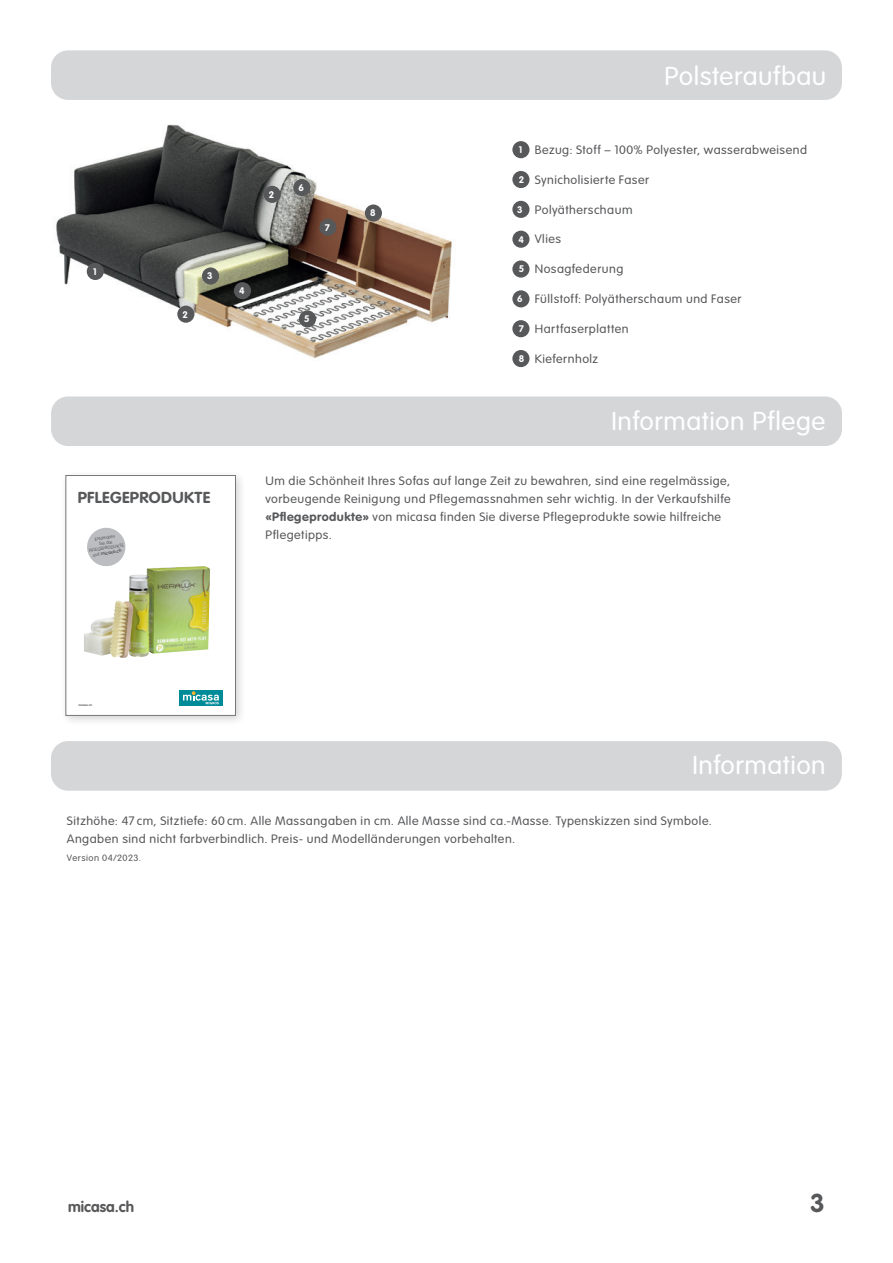
<style>
.page{position:relative;width:893px;height:1263px;background:#fff}
.page>*{position:absolute;margin:0;border:0;box-sizing:border-box;transform-origin:0 0}
.t1{font:300 25.5px "VAG Rounded Std";letter-spacing:.02em;color:#fff;scale:1.05 1}
.t2{font:700 25.5px "VAG Rounded Std";color:#57585a}
.t3{font:700 15.6px "VAG Rounded";letter-spacing:.02em;color:#57585a;scale:1.05 1}
.t4{font:700 15px "VAG Rounded Std";color:#57585a}
.t5{font:300 12px/18px "VAG Rounded Std";letter-spacing:.04em;color:#57585a;scale:1.05 1}
.t6{font:700 9.45px "VAG Rounded Std";color:#fff}
.t7{font:300 9px "VAG Rounded Std";letter-spacing:.055em;color:#57585a;scale:1.05 1}
.t8{font:300 4.35px/5.1px "VAG Rounded";color:#57585a;text-align:center;scale:1.05 1}
.t9{font:700 2.85px "VAG Rounded";letter-spacing:.02em;color:#57585a;scale:1.05 1}
.s1{font-weight:700}
.s2{font-weight:700;font-size:9.45px;color:#fff}
</style>
<div class="page">
<img style="left:56px;top:124px;width:398px;height:234px">
<div style="left:51px;top:50px;width:791px;height:50px;background:#d5d6d8;border-radius:17px"></div>
<div style="left:87px;top:263px;width:17px;height:17px;background:#57585a;border-radius:50%"></div>
<div style="left:177px;top:306px;width:17px;height:17px;background:#57585a;border-radius:50%"></div>
<div style="left:264px;top:186px;width:17px;height:17px;background:#57585a;border-radius:50%"></div>
<div style="left:202px;top:267px;width:17px;height:18px;background:#57585a;border-radius:50%"></div>
<div style="left:234px;top:282px;width:17px;height:17px;background:#57585a;border-radius:50%"></div>
<div style="left:299px;top:310px;width:17px;height:17px;background:#57585a;border-radius:50%"></div>
<div style="left:293px;top:179px;width:17px;height:17px;background:#57585a;border-radius:50%"></div>
<div style="left:319px;top:219px;width:17px;height:17px;background:#57585a;border-radius:50%"></div>
<div style="left:365px;top:204px;width:17px;height:18px;background:#57585a;border-radius:50%"></div>
<div style="left:51px;top:741px;width:791px;height:50px;background:#d5d6d8;border-radius:17px"></div>
<div style="left:51px;top:396px;width:791px;height:50px;background:#d5d6d8;border-radius:17px"></div>
<div style="left:512px;top:141px;width:17px;height:17px;background:#57585a;border-radius:50%"></div>
<div style="left:512px;top:171px;width:17px;height:17px;background:#57585a;border-radius:50%"></div>
<div style="left:512px;top:201px;width:17px;height:17px;background:#57585a;border-radius:50%"></div>
<div style="left:512px;top:231px;width:17px;height:17px;background:#57585a;border-radius:50%"></div>
<div style="left:512px;top:260px;width:17px;height:18px;background:#57585a;border-radius:50%"></div>
<div style="left:512px;top:290px;width:17px;height:17px;background:#57585a;border-radius:50%"></div>
<div style="left:512px;top:320px;width:17px;height:17px;background:#57585a;border-radius:50%"></div>
<div style="left:512px;top:350px;width:17px;height:17px;background:#57585a;border-radius:50%"></div>
<div style="left:60px;top:470px;width:187px;height:257px;background:#231f20;opacity:.2"></div>
<svg style="left:68px;top:477px;width:166px;height:237px"></svg>
<div style="left:179px;top:690px;width:44px;height:16px;background:#008b99"></div>
<svg style="left:183px;top:691px;width:36px;height:13px"></svg>
<img style="left:84px;top:568px;width:62px;height:69px">
<svg style="left:86px;top:526px;width:41px;height:42px"></svg>
<div style="left:66px;top:475px;width:170px;height:241px;border:1px solid #7a7676"></div>
<p class="t6" style="left:93px;top:266px;width:5px">1</p>
<p class="t6" style="left:183px;top:309px;width:7px">2</p>
<p class="t6" style="left:207px;top:271px;width:7px">3</p>
<h2 class="t3" style="left:78px;top:488px;width:128px">PFLEGEPRODUKTE</h2>
<p class="t8" style="left:87px;top:538px;width:35px;rotate:-9deg">Entdecken<br>Sie die<br>PFLEGEPRODUKTE auf <span class="s1">micasa.ch</span></p>
<h1 class="t1" style="left:664px;top:61px;width:156px">Polsteraufbau</h1>
<p class="t6" style="left:239px;top:285px;width:7px">4</p>
<p class="t6" style="left:269px;top:189px;width:7px">2</p>
<p class="t6" style="left:299px;top:182px;width:7px">6</p>
<p class="t6" style="left:325px;top:222px;width:7px">7</p>
<p class="t6" style="left:304px;top:313px;width:7px">5</p>
<p class="t6" style="left:370px;top:208px;width:7px">8</p>
<p class="t5" style="left:519px;top:141px;width:276px"><span class="s2">1</span> Bezug: Stoff – 100% Polyester, wasserabweisend</p>
<p class="t5" style="left:519px;top:171px;width:126px"><span class="s2">2</span> Synicholisierte Faser</p>
<p class="t5" style="left:517px;top:201px;width:111px"><span class="s2">3</span> Polyätherschaum</p>
<p class="t5" style="left:519px;top:231px;width:42px"><span class="s2">4</span> Vlies</p>
<p class="t5" style="left:519px;top:260px;width:101px"><span class="s2">5</span> Nosagfederung</p>
<p class="t5" style="left:517px;top:290px;width:215px"><span class="s2">6</span> Füllstoff: Polyätherschaum und Faser</p>
<p class="t5" style="left:519px;top:320px;width:106px"><span class="s2">7</span> Hartfaserplatten</p>
<p class="t5" style="left:519px;top:350px;width:77px"><span class="s2">8</span> Kiefernholz</p>
<h1 class="t1" style="left:611px;top:406px;width:205px">Information Pflege</h1>
<p class="t5" style="left:265px;top:472px;width:444px">Um die Schönheit Ihres Sofas auf lange Zeit zu bewahren, sind eine regelmässige, vorbeugende Reinigung und Pflegemassnahmen sehr wichtig. In der Verkaufshilfe <span class="s1">«Pflegeprodukte»</span> von micasa finden Sie diverse Pflegeprodukte sowie hilfreiche Pflegetipps.</p>
<p class="t9" style="left:78px;top:703px;width:14px">micasa.ch</p>
<h1 class="t1" style="left:692px;top:751px;width:128px">Information</h1>
<p class="t5" style="left:67px;top:813px;width:616px">Sitzhöhe: 47 cm, Sitztiefe: 60 cm. Alle Massangaben in cm. Alle Masse sind ca.-Masse. Typenskizzen sind Symbole.<br>Angaben sind nicht farbverbindlich. Preis- und Modelländerungen vorbehalten.</p>
<p class="t7" style="left:67px;top:853px;width:72px">Version 04/2023.</p>
<p class="t4" style="left:68px;top:1198px;width:67px">micasa.ch</p>
<h1 class="t2" style="left:810px;top:1188px;width:16px">3</h1>
</div>
